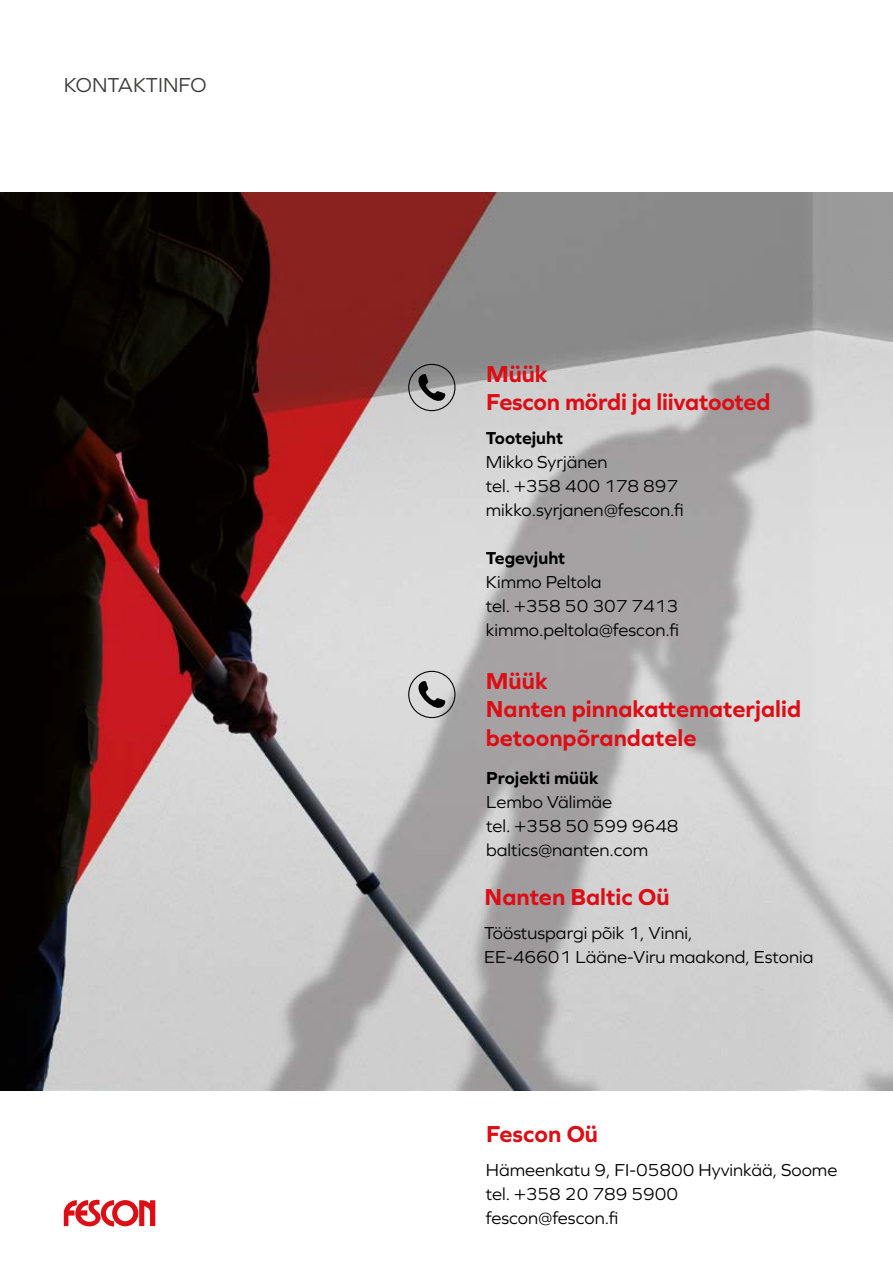
<style>
.page{position:relative;width:893px;height:1263px;background:#fff}
.page>*{position:absolute;margin:0;border:0;box-sizing:border-box;transform-origin:0 0}
.t1{font:700 24px/28.5px "Graphie";color:#dc0d15}
.t2{font:21px "Graphie";color:#3c3c3b}
.t3{font:18px/24px "Graphie";color:#000}
.t4{font:700 18px "Graphie";color:#000}
</style>
<div class="page">
<svg style="left:64px;top:1199px;width:91px;height:27px"></svg>
<img style="left:0;top:193px;width:893px;height:897px">
<svg style="left:408px;top:364px;width:47px;height:47px"></svg>
<svg style="left:408px;top:671px;width:47px;height:47px"></svg>
<p class="t2" style="left:64px;top:73px;width:144px">KONTAKTINFO</p>
<h1 class="t1" style="left:486px;top:359px;width:286px">Müük<br>Fescon mördi ja liivatooted</h1>
<p class="t4" style="left:486px;top:428px;width:79px">Tootejuht</p>
<p class="t3" style="left:486px;top:450px;width:199px">Mikko Syrjänen<br>tel. +358 400 178 897 mikko.syrjanen@fescon.fi</p>
<p class="t4" style="left:486px;top:548px;width:81px">Tegevjuht</p>
<p class="t3" style="left:486px;top:570px;width:195px">Kimmo Peltola<br>tel. +358 50 307 7413 kimmo.peltola@fescon.fi</p>
<h1 class="t1" style="left:486px;top:666px;width:317px">Müük<br>Nanten pinnakattematerjalid betoonpõrandatele</h1>
<p class="t4" style="left:486px;top:767px;width:114px">Projekti müük</p>
<p class="t3" style="left:486px;top:790px;width:194px">Lembo Välimäe<br>tel. +358 50 599 9648 baltics@nanten.com</p>
<h1 class="t1" style="left:485px;top:882px;width:187px">Nanten Baltic Oü</h1>
<p class="t3" style="left:484px;top:921px;width:331px">Tööstuspargi põik 1, Vinni,<br>EE-46601 Lääne-Viru maakond, Estonia</p>
<h1 class="t1" style="left:486px;top:1119px;width:113px">Fescon Oü</h1>
<p class="t3" style="left:486px;top:1157px;width:353px">Hämeenkatu 9, FI-05800 Hyvinkää, Soome tel. +358 20 789 5900<br>fescon@fescon.fi</p>
</div>
